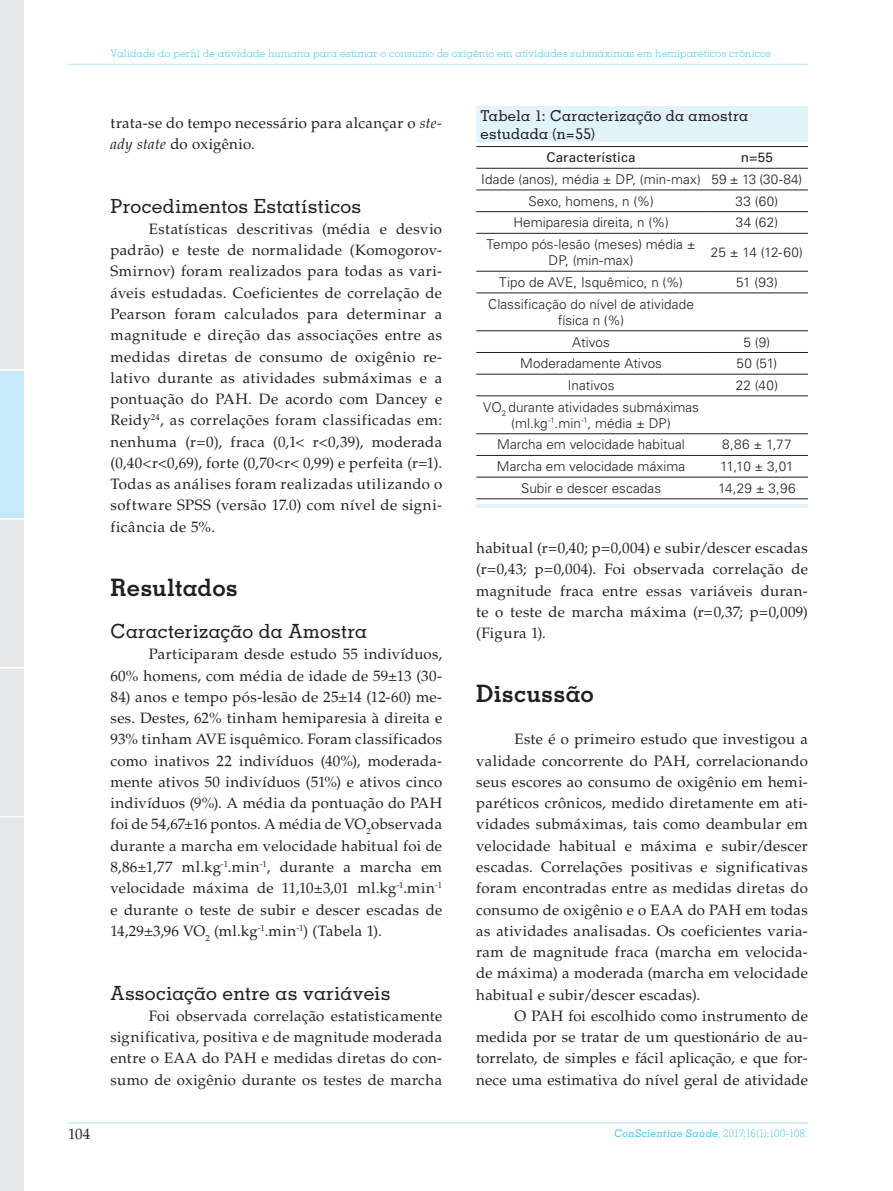
<style>
.page{position:relative;width:893px;height:1191px;background:#fff}
.page>*{position:absolute;margin:0;border:0;box-sizing:border-box;transform-origin:0 0}
.CS_Subtitulo{font:700 24px "Memphis LT Std";letter-spacing:.01em;color:#231f20}
.CS_Subtitulo_2{font:500 19.5px "Memphis LT Std";letter-spacing:.005em;color:#231f20}
.CS_Normal{font:15px/21.3px "Palatino LT Std";letter-spacing:.02em;color:#231f20;text-align:justify}
.CS_Tabela_-_titulo{font:500 15px/18px "Memphis LT Std";letter-spacing:.015em;color:#231f20}
.t1{font:300 13.5px/16.2px "Univers LT Std";letter-spacing:.005em;color:#231f20;text-align:center}
.t2{font:13.5px "Univers LT Std";letter-spacing:.015em;color:#231f20}
.t3{font:300 10.5px "Memphis LT Std";letter-spacing:.015em;color:#40c7f4}
.t4{font:300 10.5px "Memphis LT Std";letter-spacing:-.02em;color:#40c7f4}
.s1{font-style:italic}
.s2{font-weight:500;font-style:italic}
</style>
<div class="page">
<hr style="left:68px;top:64px;width:740px;height:1px;background:#c6eafa">
<hr style="left:68px;top:1122px;width:740px;height:1px;background:#c6eafa">
<svg style="left:0;top:0;width:24px;height:1191px;background:#e2e7eb"></svg>
<div style="left:476px;top:106px;width:332px;height:401px;background:#e1f4fc"></div>
<div style="left:476px;top:142px;width:332px;height:361px;background:#fff"></div>
<hr style="left:476px;top:146px;width:230px;height:1px;background:#231f20">
<hr style="left:706px;top:146px;width:102px;height:1px;background:#231f20">
<hr style="left:476px;top:168px;width:230px;height:1px;background:#231f20">
<hr style="left:706px;top:168px;width:102px;height:1px;background:#231f20">
<hr style="left:476px;top:190px;width:230px;height:1px;background:#231f20">
<hr style="left:706px;top:190px;width:102px;height:1px;background:#231f20">
<hr style="left:476px;top:211px;width:230px;height:1px;background:#231f20">
<hr style="left:706px;top:211px;width:102px;height:1px;background:#231f20">
<hr style="left:476px;top:233px;width:230px;height:1px;background:#231f20">
<hr style="left:706px;top:233px;width:102px;height:1px;background:#231f20">
<hr style="left:476px;top:271px;width:230px;height:1px;background:#231f20">
<hr style="left:706px;top:271px;width:102px;height:1px;background:#231f20">
<hr style="left:476px;top:293px;width:230px;height:1px;background:#231f20">
<hr style="left:706px;top:293px;width:102px;height:1px;background:#231f20">
<hr style="left:476px;top:330px;width:230px;height:1px;background:#231f20">
<hr style="left:706px;top:330px;width:102px;height:1px;background:#231f20">
<hr style="left:476px;top:352px;width:230px;height:1px;background:#231f20">
<hr style="left:706px;top:352px;width:102px;height:1px;background:#231f20">
<hr style="left:476px;top:374px;width:230px;height:1px;background:#231f20">
<hr style="left:706px;top:374px;width:102px;height:1px;background:#231f20">
<hr style="left:476px;top:395px;width:230px;height:1px;background:#231f20">
<hr style="left:706px;top:395px;width:102px;height:1px;background:#231f20">
<hr style="left:476px;top:433px;width:230px;height:1px;background:#231f20">
<hr style="left:706px;top:433px;width:102px;height:1px;background:#231f20">
<hr style="left:476px;top:455px;width:230px;height:1px;background:#231f20">
<hr style="left:706px;top:455px;width:102px;height:1px;background:#231f20">
<hr style="left:476px;top:477px;width:230px;height:1px;background:#231f20">
<hr style="left:706px;top:477px;width:102px;height:1px;background:#231f20">
<hr style="left:476px;top:498px;width:230px;height:1px;background:#231f20">
<hr style="left:706px;top:498px;width:102px;height:1px;background:#231f20">
<p class="t3" style="left:111px;top:47px;width:662px">Validade do perfil de atividade humana para estimar o consumo de oxigênio em atividades submáximas em hemiparéticos crônicos</p>
<p class="CS_Normal" style="left:111px;top:112px;width:333px">trata-se do tempo necessário para alcançar o <span class="s1">ste&shy;ady state</span> do oxigênio.</p>
<p class="CS_Subtitulo_2" style="left:111px;top:194px;width:252px">Procedimentos Estatísticos</p>
<p class="CS_Normal" style="left:111px;top:218px;width:333px;text-indent:38px">Estatísticas descritivas (média e desvio padrão) e teste de normalidade (Komogorov-Smirnov) foram realizados para todas as vari&shy;áveis estudadas. Coeficientes de correlação de Pearson foram calculados para determinar a magnitude e direção das associações entre as medidas diretas de consumo de oxigênio re&shy;lativo durante as atividades submáximas e a pontuação do PAH. De acordo com Dancey e Reidy<sup>24</sup>, as correlações foram classificadas em: nenhuma (r=0), fraca (0,1&lt; r&lt;0,39), moderada (0,40&lt;r&lt;0,69), forte (0,70&lt;r&lt; 0,99) e perfeita (r=1).<br>Todas as análises foram realizadas utilizando o software SPSS (versão 17.0) com nível de signi&shy;ficância de 5%.</p>
<p class="CS_Subtitulo" style="left:111px;top:572px;width:129px">Resultados</p>
<p class="CS_Subtitulo_2" style="left:111px;top:619px;width:258px">Caracterização da Amostra</p>
<p class="CS_Normal" style="left:111px;top:644px;width:333px;text-align:right">Participaram desde estudo 55 indivíduos,<br>60% homens, com média de idade de 59±13 (30-</p>
<p class="CS_Normal" style="left:111px;top:686px;width:333px">84) anos e tempo pós-lesão de 25±14 (12-60) me&shy;ses. Destes, 62% tinham hemiparesia à direita e 93% tinham AVE isquêmico. Foram classificados como inativos 22 indivíduos (40%), moderada&shy;mente ativos 50 indivíduos (51%) e ativos cinco indivíduos (9%). A média da pontuação do PAH foi de 54,67±16 pontos. A média de VO<sub>2</sub>observada durante a marcha em velocidade habitual foi de 8,86±1,77 ml.kg<sup>-1</sup>.min<sup>-1</sup>, durante a marcha em velocidade máxima de 11,10±3,01 ml.kg<sup>-1</sup>.min<sup>-1 </sup>e durante o teste de subir e descer escadas de 14,29±3,96 VO<sub>2</sub> (ml.kg<sup>-1</sup>.min<sup>-1</sup>) (Tabela 1).</p>
<p class="CS_Subtitulo_2" style="left:111px;top:980px;width:282px">Associação entre as variáveis</p>
<p class="CS_Normal" style="left:111px;top:1005px;width:333px;text-indent:38px">Foi observada correlação estatisticamente significativa, positiva e de magnitude moderada entre o EAA do PAH e medidas diretas do con&shy;sumo de oxigênio durante os testes de marcha</p>
<p class="CS_Tabela_-_titulo" style="left:480px;top:107px;width:269px">Tabela 1: Caracterização da amostra estudada (n=55)</p>
<p class="t2" style="left:546px;top:149px;width:91px">Característica</p>
<p class="t2" style="left:741px;top:149px;width:34px">n=55</p>
<p class="t1" style="left:481px;top:171px;width:323px">Idade (anos), média ± DP, (min-max) 59 ± 13 (30-84)</p>
<p class="t1" style="left:528px;top:193px;width:127px">Sexo, homens, n (%)</p>
<p class="t1" style="left:735px;top:193px;width:44px">33 (60)</p>
<p class="t1" style="left:513px;top:214px;width:157px">Hemiparesia direita, n (%)</p>
<p class="t1" style="left:736px;top:214px;width:44px">34 (62)</p>
<p class="t1" style="left:486px;top:236px;width:211px">Tempo pós-lesão (meses) média ±<br>DP, (min-max)</p>
<p class="t1" style="left:711px;top:244px;width:93px">25 ± 14 (12-60)</p>
<p class="t1" style="left:499px;top:274px;width:185px">Tipo de AVE, Isquêmico, n (%)</p>
<p class="t1" style="left:736px;top:274px;width:43px">51 (93)</p>
<p class="t1" style="left:488px;top:296px;width:207px">Classificação do nível de atividade física n (%)</p>
<p class="t1" style="left:572px;top:334px;width:39px">Ativos</p>
<p class="t1" style="left:743px;top:334px;width:28px">5 (9)</p>
<p class="t1" style="left:520px;top:355px;width:143px">Moderadamente Ativos</p>
<p class="t1" style="left:736px;top:355px;width:42px">50 (51)</p>
<p class="t1" style="left:568px;top:377px;width:48px">Inativos</p>
<p class="t1" style="left:736px;top:377px;width:44px">22 (40)</p>
<p class="t1" style="left:483px;top:399px;width:217px">VO<sub>2</sub> durante atividades submáximas (ml.kg<sup>-1</sup>.min<sup>-1</sup>, média ± DP)</p>
<p class="t1" style="left:497px;top:436px;width:189px">Marcha em velocidade habitual</p>
<p class="t1" style="left:722px;top:436px;width:71px">8,86 ± 1,77</p>
<p class="t1" style="left:497px;top:458px;width:190px">Marcha em velocidade máxima</p>
<p class="t1" style="left:720px;top:458px;width:75px">11,10 ± 3,01</p>
<p class="t1" style="left:521px;top:480px;width:142px">Subir e descer escadas</p>
<p class="t1" style="left:718px;top:480px;width:79px">14,29 ± 3,96</p>
<p class="CS_Normal" style="left:476px;top:537px;width:333px">habitual (r=0,40; p=0,004) e subir/descer escadas (r=0,43; p=0,004). Foi observada correlação de magnitude fraca entre essas variáveis duran&shy;te o teste de marcha máxima (r=0,37; p=0,009) (Figura 1).</p>
<p class="CS_Subtitulo" style="left:476px;top:678px;width:119px">Discussão</p>
<p class="CS_Normal" style="left:476px;top:729px;width:333px;text-indent:38px">Este é o primeiro estudo que investigou a validade concorrente do PAH, correlacionando seus escores ao consumo de oxigênio em hemi&shy;paréticos crônicos, medido diretamente em ati&shy;vidades submáximas, tais como deambular em velocidade habitual e máxima e subir/descer escadas. Correlações positivas e significativas foram encontradas entre as medidas diretas do consumo de oxigênio e o EAA do PAH em todas as atividades analisadas. Os coeficientes varia&shy;ram de magnitude fraca (marcha em velocida&shy;de máxima) a moderada (marcha em velocidade habitual e subir/descer escadas).</p>
<p class="CS_Normal" style="left:476px;top:1005px;width:333px;text-indent:38px">O PAH foi escolhido como instrumento de medida por se tratar de um questionário de au&shy;torrelato, de simples e fácil aplicação, e que for&shy;nece uma estimativa do nível geral de atividade</p>
<p class="CS_Normal" style="left:68px;top:1123px;width:24px">104</p>
<p class="t4" style="left:614px;top:1127px;width:195px"><span class="s2">ConScientiae Saúde</span>, 2017;16(1):100-108.</p>
</div>
